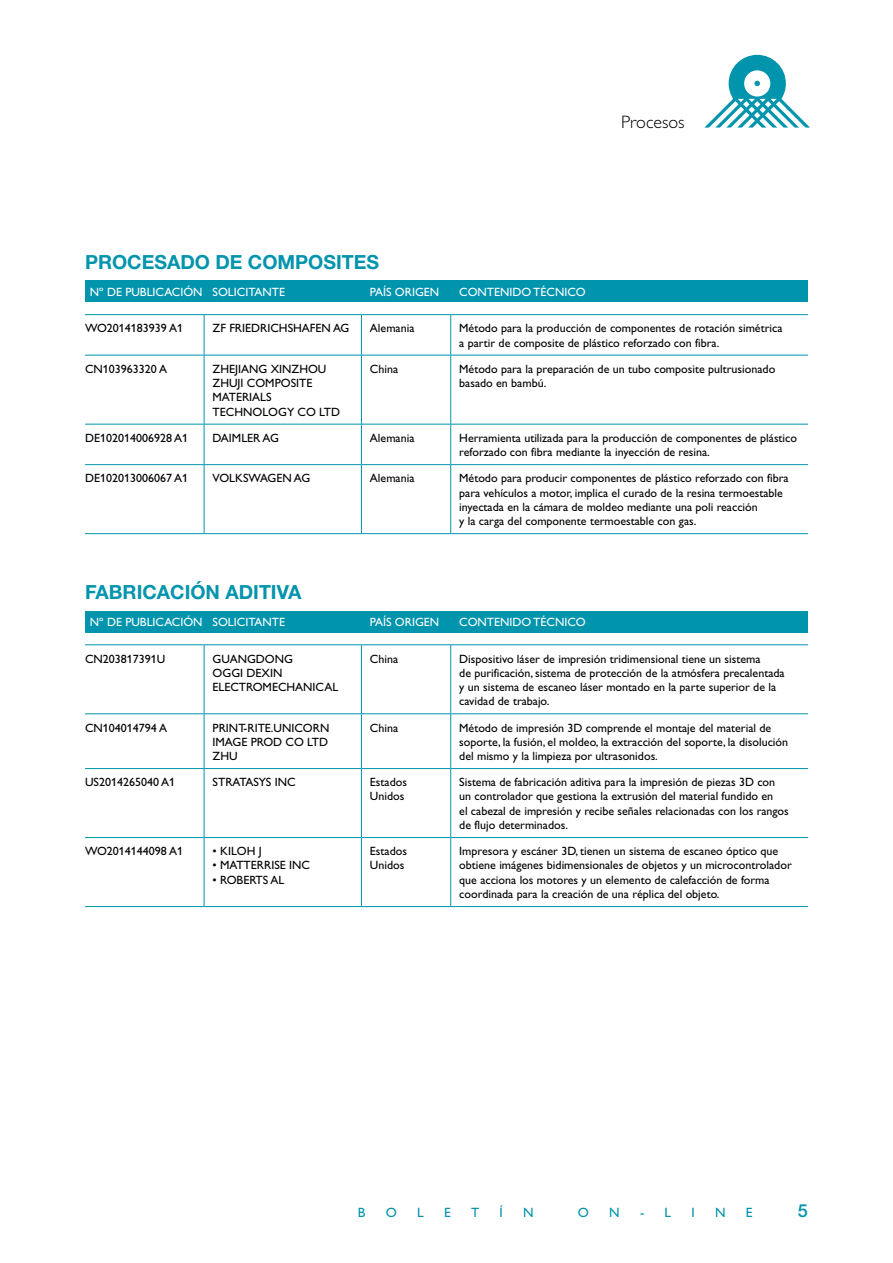
<style>
.page{position:relative;width:893px;height:1263px;background:#fff}
.page>*{position:absolute;margin:0;border:0;box-sizing:border-box;transform-origin:0 0}
.t1{font:700 19.5px "Helvetica Neue LT Std";color:#0094ad}
.t2{font:300 18px "Gill Alt One";color:#000}
.t3{font:500 18px "Helvetica Neue LT Std";color:#0094ad}
.t4{font:13.5px "Gill Alt One";color:#0094ad}
.t5{font:12px/14.2px "Gill Alt One";color:#000}
.t6{font:12px "Gill Alt One";color:#fff}
</style>
<div class="page">
<svg style="left:704px;top:55px;width:106px;height:73px"></svg>
<div style="left:85px;top:281px;width:723px;height:21px;background:#0094ad"></div>
<div style="left:85px;top:611px;width:723px;height:21px;background:#0094ad"></div>
<hr style="left:85px;top:314px;width:119px;height:1px;background:#0094ad">
<hr style="left:204px;top:314px;width:157px;height:1px;background:#0094ad">
<hr style="left:204px;top:315px;width:1px;height:40px;background:#0094ad">
<hr style="left:361px;top:314px;width:90px;height:1px;background:#0094ad">
<hr style="left:361px;top:315px;width:1px;height:40px;background:#0094ad">
<hr style="left:451px;top:314px;width:357px;height:1px;background:#0094ad">
<hr style="left:450px;top:315px;width:1px;height:40px;background:#0094ad">
<hr style="left:85px;top:355px;width:119px;height:1px;background:#0094ad">
<hr style="left:204px;top:355px;width:157px;height:1px;background:#0094ad">
<hr style="left:204px;top:355px;width:1px;height:69px;background:#0094ad">
<hr style="left:361px;top:355px;width:90px;height:1px;background:#0094ad">
<hr style="left:361px;top:355px;width:1px;height:69px;background:#0094ad">
<hr style="left:451px;top:355px;width:357px;height:1px;background:#0094ad">
<hr style="left:450px;top:355px;width:1px;height:69px;background:#0094ad">
<hr style="left:85px;top:424px;width:119px;height:1px;background:#0094ad">
<hr style="left:204px;top:424px;width:157px;height:1px;background:#0094ad">
<hr style="left:204px;top:424px;width:1px;height:40px;background:#0094ad">
<hr style="left:361px;top:424px;width:90px;height:1px;background:#0094ad">
<hr style="left:361px;top:424px;width:1px;height:40px;background:#0094ad">
<hr style="left:451px;top:424px;width:357px;height:1px;background:#0094ad">
<hr style="left:450px;top:424px;width:1px;height:40px;background:#0094ad">
<hr style="left:85px;top:464px;width:119px;height:1px;background:#0094ad">
<hr style="left:204px;top:464px;width:157px;height:1px;background:#0094ad">
<hr style="left:204px;top:465px;width:1px;height:68px;background:#0094ad">
<hr style="left:361px;top:464px;width:90px;height:1px;background:#0094ad">
<hr style="left:361px;top:465px;width:1px;height:68px;background:#0094ad">
<hr style="left:451px;top:464px;width:357px;height:1px;background:#0094ad">
<hr style="left:450px;top:465px;width:1px;height:68px;background:#0094ad">
<hr style="left:85px;top:533px;width:119px;height:1px;background:#0094ad">
<hr style="left:204px;top:533px;width:157px;height:1px;background:#0094ad">
<hr style="left:361px;top:533px;width:90px;height:1px;background:#0094ad">
<hr style="left:451px;top:533px;width:357px;height:1px;background:#0094ad">
<hr style="left:85px;top:644px;width:119px;height:1px;background:#0094ad">
<hr style="left:204px;top:644px;width:157px;height:1px;background:#0094ad">
<hr style="left:204px;top:645px;width:1px;height:68px;background:#0094ad">
<hr style="left:361px;top:644px;width:90px;height:1px;background:#0094ad">
<hr style="left:361px;top:645px;width:1px;height:68px;background:#0094ad">
<hr style="left:451px;top:644px;width:357px;height:1px;background:#0094ad">
<hr style="left:450px;top:645px;width:1px;height:68px;background:#0094ad">
<hr style="left:85px;top:713px;width:119px;height:1px;background:#0094ad">
<hr style="left:204px;top:713px;width:157px;height:1px;background:#0094ad">
<hr style="left:204px;top:714px;width:1px;height:54px;background:#0094ad">
<hr style="left:361px;top:713px;width:90px;height:1px;background:#0094ad">
<hr style="left:361px;top:714px;width:1px;height:54px;background:#0094ad">
<hr style="left:451px;top:713px;width:357px;height:1px;background:#0094ad">
<hr style="left:450px;top:714px;width:1px;height:54px;background:#0094ad">
<hr style="left:85px;top:768px;width:119px;height:1px;background:#0094ad">
<hr style="left:204px;top:768px;width:157px;height:1px;background:#0094ad">
<hr style="left:204px;top:769px;width:1px;height:68px;background:#0094ad">
<hr style="left:361px;top:768px;width:90px;height:1px;background:#0094ad">
<hr style="left:361px;top:769px;width:1px;height:68px;background:#0094ad">
<hr style="left:451px;top:768px;width:357px;height:1px;background:#0094ad">
<hr style="left:450px;top:769px;width:1px;height:68px;background:#0094ad">
<hr style="left:85px;top:837px;width:119px;height:1px;background:#0094ad">
<hr style="left:204px;top:837px;width:157px;height:1px;background:#0094ad">
<hr style="left:204px;top:838px;width:1px;height:68px;background:#0094ad">
<hr style="left:361px;top:837px;width:90px;height:1px;background:#0094ad">
<hr style="left:361px;top:838px;width:1px;height:68px;background:#0094ad">
<hr style="left:451px;top:837px;width:357px;height:1px;background:#0094ad">
<hr style="left:450px;top:838px;width:1px;height:68px;background:#0094ad">
<hr style="left:85px;top:906px;width:119px;height:1px;background:#0094ad">
<hr style="left:204px;top:906px;width:157px;height:1px;background:#0094ad">
<hr style="left:361px;top:906px;width:90px;height:1px;background:#0094ad">
<hr style="left:451px;top:906px;width:357px;height:1px;background:#0094ad">
<h2 class="t2" style="left:621px;top:111px;width:65px">Procesos</h2>
<h1 class="t1" style="left:85px;top:250px;width:296px">PROCESADO DE COMPOSITES</h1>
<p class="t6" style="left:90px;top:285px;width:114px">Nº DE PUBLICACIÓN</p>
<p class="t6" style="left:213px;top:285px;width:74px">SOLICITANTE</p>
<p class="t6" style="left:370px;top:285px;width:71px">PAÍS ORIGEN</p>
<p class="t6" style="left:459px;top:285px;width:128px">CONTENIDO TÉCNICO</p>
<p class="t5" style="left:85px;top:321px;width:100px">WO2014183939 A1</p>
<p class="t5" style="left:213px;top:321px;width:138px">ZF FRIEDRICHSHAFEN AG</p>
<p class="t5" style="left:370px;top:321px;width:46px">Alemania</p>
<p class="t5" style="left:459px;top:321px;width:325px">Método para la producción de componentes de rotación simétrica a partir de composite de plástico reforzado con fibra.</p>
<p class="t5" style="left:85px;top:362px;width:84px">CN103963320 A</p>
<p class="t5" style="left:213px;top:362px;width:129px">ZHEJIANG XINZHOU<br>ZHUJI COMPOSITE<br>MATERIALS<br>TECHNOLOGY CO LTD</p>
<p class="t5" style="left:370px;top:362px;width:30px">China</p>
<p class="t5" style="left:459px;top:362px;width:318px">Método para la preparación de un tubo composite pultrusionado basado en bambú.</p>
<p class="t5" style="left:85px;top:431px;width:105px">DE102014006928 A1</p>
<p class="t5" style="left:213px;top:431px;width:68px">DAIMLER AG</p>
<p class="t5" style="left:370px;top:431px;width:46px">Alemania</p>
<p class="t5" style="left:459px;top:431px;width:339px">Herramienta utilizada para la producción de componentes de plástico reforzado con fibra mediante la inyección de resina.</p>
<p class="t5" style="left:85px;top:471px;width:105px">DE102013006067 A1</p>
<p class="t5" style="left:213px;top:471px;width:99px">VOLKSWAGEN AG</p>
<p class="t5" style="left:370px;top:471px;width:46px">Alemania</p>
<p class="t5" style="left:459px;top:471px;width:331px">Método para producir componentes de plástico reforzado con fibra para vehículos a motor, implica el curado de la resina termoestable inyectada en la cámara de moldeo mediante una poli reacción<br>y la carga del componente termoestable con gas.</p>
<h1 class="t1" style="left:85px;top:580px;width:218px">FABRICACIÓN ADITIVA</h1>
<p class="t6" style="left:90px;top:615px;width:114px">Nº DE PUBLICACIÓN</p>
<p class="t6" style="left:213px;top:615px;width:74px">SOLICITANTE</p>
<p class="t6" style="left:370px;top:615px;width:71px">PAÍS ORIGEN</p>
<p class="t6" style="left:459px;top:615px;width:128px">CONTENIDO TÉCNICO</p>
<p class="t5" style="left:85px;top:651px;width:82px">CN203817391U</p>
<p class="t5" style="left:213px;top:651px;width:127px">GUANGDONG<br>OGGI DEXIN<br>ELECTROMECHANICAL</p>
<p class="t5" style="left:370px;top:651px;width:30px">China</p>
<p class="t5" style="left:459px;top:651px;width:327px">Dispositivo láser de impresión tridimensional tiene un sistema<br>de purificación, sistema de protección de la atmósfera precalentada y un sistema de escaneo láser montado en la parte superior de la cavidad de trabajo.</p>
<p class="t5" style="left:85px;top:720px;width:84px">CN104014794 A</p>
<p class="t5" style="left:213px;top:720px;width:118px;text-align:justify">PRINT-RITE.UNICORN IMAGE PROD CO LTD ZHU</p>
<p class="t5" style="left:370px;top:720px;width:30px">China</p>
<p class="t5" style="left:459px;top:720px;width:330px">Método de impresión 3D comprende el montaje del material de soporte, la fusión, el moldeo, la extracción del soporte, la disolución del mismo y la limpieza por ultrasonidos.</p>
<p class="t5" style="left:85px;top:775px;width:92px">US2014265040 A1</p>
<p class="t5" style="left:213px;top:775px;width:85px">STRATASYS INC</p>
<p class="t5" style="left:370px;top:775px;width:39px">Estados<br>Unidos</p>
<p class="t5" style="left:459px;top:775px;width:331px">Sistema de fabricación aditiva para la impresión de piezas 3D con un controlador que gestiona la extrusión del material fundido en<br>el cabezal de impresión y recibe señales relacionadas con los rangos de flujo determinados.</p>
<p class="t5" style="left:85px;top:844px;width:100px">WO2014144098 A1</p>
<p class="t5" style="left:213px;top:844px;width:51px">• KILOH J</p>
<p class="t5" style="left:213px;top:858px;width:99px">• MATTERRISE INC</p>
<p class="t5" style="left:213px;top:872px;width:73px">• ROBERTS AL</p>
<p class="t5" style="left:370px;top:844px;width:39px">Estados<br>Unidos</p>
<p class="t5" style="left:459px;top:844px;width:334px">Impresora y escáner 3D, tienen un sistema de escaneo óptico que obtiene imágenes bidimensionales de objetos y un microcontrolador que acciona los motores y un elemento de calefacción de forma coordinada para la creación de una réplica del objeto.</p>
<p class="t4" style="left:358px;top:1205px;width:9px">B</p>
<p class="t4" style="left:386px;top:1205px;width:13px">O</p>
<p class="t4" style="left:417px;top:1205px;width:8px">L</p>
<p class="t4" style="left:444px;top:1205px;width:8px">E</p>
<p class="t4" style="left:471px;top:1205px;width:10px">T</p>
<p class="t4" style="left:499px;top:1205px;width:5px">Í</p>
<p class="t4" style="left:523px;top:1205px;width:12px">N</p>
<p class="t4" style="left:578px;top:1205px;width:13px">O</p>
<p class="t4" style="left:609px;top:1205px;width:12px">N</p>
<p class="t4" style="left:640px;top:1205px;width:33px">- L</p>
<p class="t4" style="left:691px;top:1205px;width:5px">I</p>
<p class="t4" style="left:715px;top:1205px;width:12px">N</p>
<p class="t4" style="left:746px;top:1205px;width:8px">E</p>
<h2 class="t3" style="left:798px;top:1200px;width:12px">5</h2>
</div>
